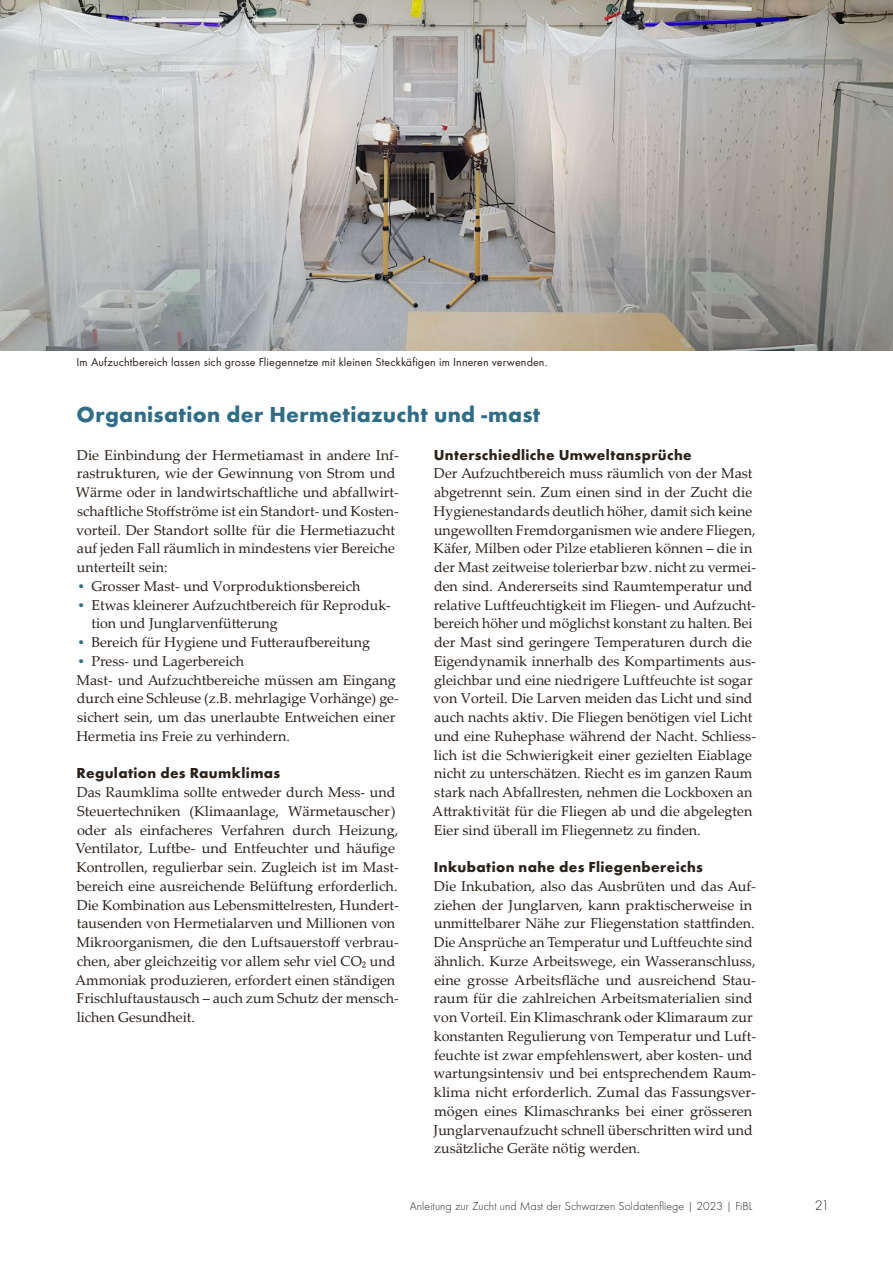
<style>
.page{position:relative;width:893px;height:1263px;background:#fff}
.page>*{position:absolute;margin:0;border:0;box-sizing:border-box;transform-origin:0 0}
.t1{font:700 22.5px "Function Pro";letter-spacing:.015em;color:#2f6c86}
.t2{font:700 15px "Function Pro";letter-spacing:.025em;color:#29211a}
.t3{font:14.25px/18.8px "Palatino Linotype";color:#29211a}
.t4{font:300 14.25px "Function Pro";color:#29211a}
.t5{font:12px "Function Pro";letter-spacing:.01em;color:#29211a}
.t6{font:300 12px "Function Pro";letter-spacing:.005em;color:#29211a}
.s1{font-family:"Function Pro";font-weight:500;color:#2f6c86}
</style>
<div class="page">
<img style="left:0;top:0;width:893px;height:351px">
<p class="t5" style="left:77px;top:355px;width:472px">Im Aufzuchtbereich lassen sich grosse Fliegennetze mit kleinen Steckkäfigen im Inneren verwenden.</p>
<h1 class="t1" style="left:77px;top:401px;width:465px">Organisation der Hermetiazucht und -mast</h1>
<p class="t3" style="left:76px;top:445px;width:325px">Die Einbindung der Hermetiamast in andere Inf&shy;rastrukturen, wie der Gewinnung von Strom und Wärme oder in landwirtschaftliche und abfallwirt&shy;schaftliche Stoffströme ist ein Standort- und Kosten&shy;vorteil. Der Standort sollte für die Hermetiazucht auf jeden Fall räumlich in mindestens vier Bereiche unterteilt sein:</p>
<p class="t3" style="left:77px;top:576px;width:285px"><span class="s1">•</span> Grosser Mast- und Vorproduktionsbereich</p>
<p class="t3" style="left:91px;top:595px;width:301px;text-indent:-15px"><span class="s1">•</span> Etwas kleinerer Aufzuchtbereich für Reproduk&shy;tion und Junglarvenfütterung</p>
<p class="t3" style="left:77px;top:632px;width:295px"><span class="s1">•</span> Bereich für Hygiene und Futteraufbereitung</p>
<p class="t3" style="left:76px;top:651px;width:324px"><span class="s1">•</span> Press- und Lagerbereich<br>Mast- und Aufzuchtbereiche müssen am Eingang durch eine Schleuse (z.B. mehrlagige Vorhänge) ge&shy;sichert sein, um das unerlaubte Entweichen einer Hermetia ins Freie zu verhindern.</p>
<p class="t2" style="left:77px;top:764px;width:205px">Regulation des Raumklimas</p>
<p class="t3" style="left:75px;top:782px;width:325px">Das Raumklima sollte entweder durch Mess- und Steuertechniken (Klimaanlage, Wärmetauscher) oder als einfacheres Verfahren durch Heizung, Ventilator, Luftbe- und Entfeuchter und häufige Kontrollen, regulierbar sein. Zugleich ist im Mast&shy;bereich eine ausreichende Belüftung erforderlich.<br>Die Kombination aus Lebensmittelresten, Hundert&shy;tausenden von Hermetialarven und Millionen von Mikroorganismen, die den Luftsauerstoff verbrau&shy;chen, aber gleichzeitig vor allem sehr viel CO₂ und Ammoniak produzieren, erfordert einen ständigen Frischluftaustausch – auch zum Schutz der mensch&shy;lichen Gesundheit.</p>
<p class="t2" style="left:434px;top:445px;width:260px">Unterschiedliche Umweltansprüche</p>
<p class="t3" style="left:432px;top:464px;width:325px">Der Aufzuchtbereich muss räumlich von der Mast abgetrennt sein. Zum einen sind in der Zucht die Hygienestandards deutlich höher, damit sich keine ungewollten Fremdorganismen wie andere Fliegen, Käfer, Milben oder Pilze etablieren können – die in der Mast zeitweise tolerierbar bzw. nicht zu vermei&shy;den sind. Andererseits sind Raumtemperatur und relative Luftfeuchtigkeit im Fliegen- und Aufzucht&shy;bereich höher und möglichst konstant zu halten. Bei der Mast sind geringere Temperaturen durch die Eigendynamik innerhalb des Kompartiments aus&shy;gleichbar und eine niedrigere Luftfeuchte ist sogar von Vorteil. Die Larven meiden das Licht und sind auch nachts aktiv. Die Fliegen benötigen viel Licht und eine Ruhephase während der Nacht. Schliess&shy;lich ist die Schwierigkeit einer gezielten Eiablage nicht zu unterschätzen. Riecht es im ganzen Raum stark nach Abfallresten, nehmen die Lockboxen an Attraktivität für die Fliegen ab und die abgelegten Eier sind überall im Fliegennetz zu finden.</p>
<p class="t2" style="left:434px;top:858px;width:271px">Inkubation nahe des Fliegenbereichs</p>
<p class="t3" style="left:433px;top:876px;width:324px">Die Inkubation, also das Ausbrüten und das Auf&shy;ziehen der Junglarven, kann praktischerweise in unmittelbarer Nähe zur Fliegenstation stattfinden.<br>Die Ansprüche an Temperatur und Luftfeuchte sind ähnlich. Kurze Arbeitswege, ein Wasseranschluss, eine grosse Arbeitsfläche und ausreichend Stau&shy;raum für die zahlreichen Arbeitsmaterialien sind von Vorteil. Ein Klimaschrank oder Klimaraum zur konstanten Regulierung von Temperatur und Luft&shy;feuchte ist zwar empfehlenswert, aber kosten- und wartungsintensiv und bei entsprechendem Raum&shy;klima nicht erforderlich. Zumal das Fassungsver&shy;mögen eines Klimaschranks bei einer grösseren Junglarvenaufzucht schnell überschritten wird und zusätzliche Geräte nötig werden.</p>
<p class="t6" style="left:410px;top:1199px;width:344px">Anleitung zur Zucht und Mast der Schwarzen Soldatenfliege | 2023 | FiBL</p>
<p class="t4" style="left:815px;top:1197px;width:16px">21</p>
</div>
